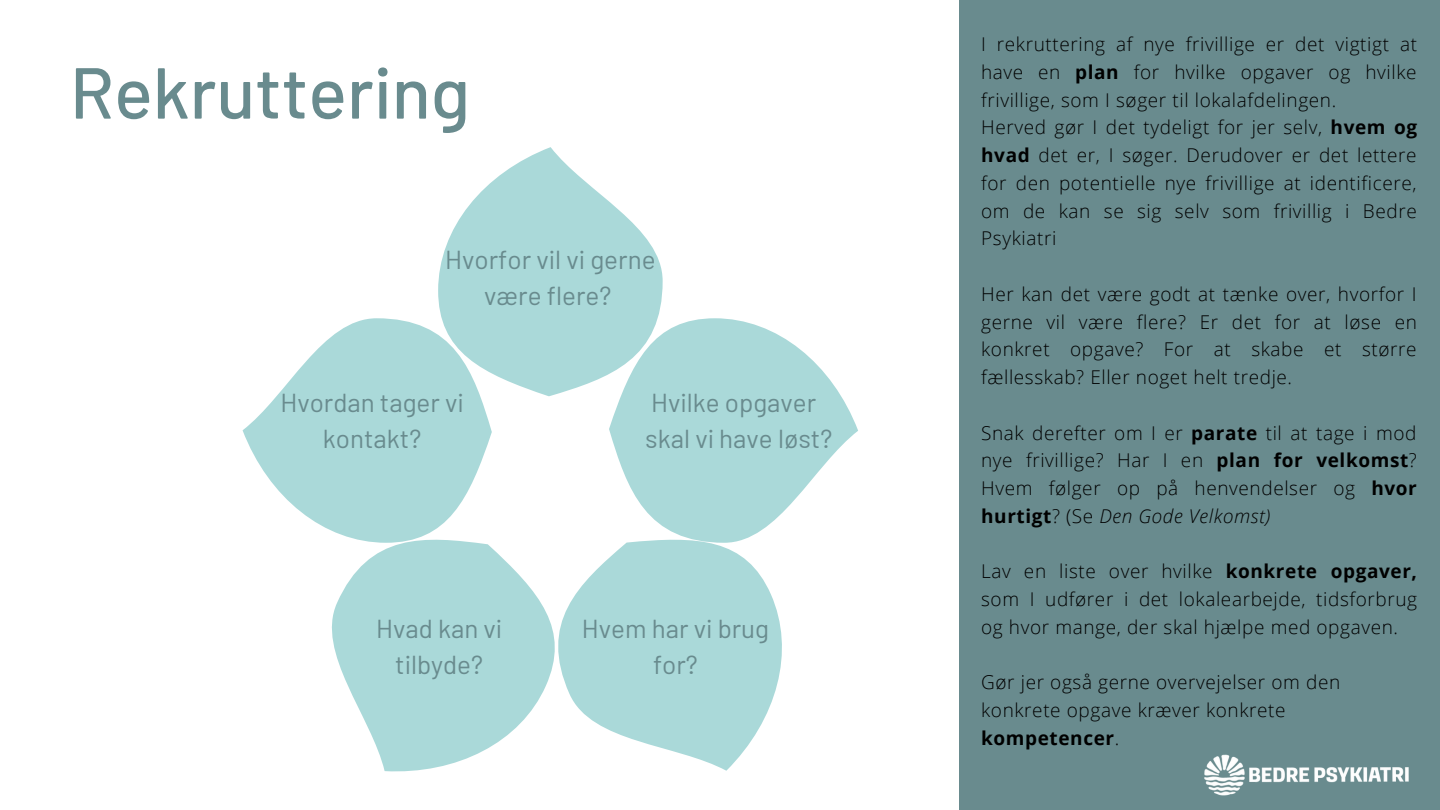
<style>
.page{position:relative;width:1440px;height:810px;background:#fff}
.page>*{position:absolute;margin:0;border:0;box-sizing:border-box;transform-origin:0 0}
.t1{font:500 72px "Barlow";color:#698b8e}
.t2{font:26px/36px "Barlow";color:#698b8e;text-align:center}
.t3{font:300 19px/27.8px "Open Sans";letter-spacing:.035em;color:#000;text-align:justify}
.s1{font-weight:700}
.s2{font-style:italic}
</style>
<div class="page">
<svg style="left:243px;top:318px;width:249px;height:214px;fill:#aad9d9"></svg>
<svg style="left:609px;top:318px;width:249px;height:218px;fill:#aad9d9"></svg>
<svg style="left:438px;top:147px;width:225px;height:249px;fill:#aad9d9"></svg>
<svg style="left:332px;top:532px;width:206px;height:240px;fill:#aad9d9"></svg>
<svg style="left:538px;top:536px;width:244px;height:235px;fill:#aad9d9"></svg>
<div style="left:959px;top:0;width:481px;height:810px;background:#698b8e"></div>
<img style="left:1204px;top:754px;width:205px;height:42px">
<h1 class="t1" style="left:70px;top:47px;width:401px">Rekruttering</h1>
<h2 class="t2" style="left:445px;top:241px;width:212px">Hvorfor vil vi gerne være flere?</h2>
<h2 class="t2" style="left:280px;top:383px;width:185px">Hvordan tager vi kontakt?</h2>
<h2 class="t2" style="left:645px;top:383px;width:189px;text-align:left">Hvilke opgaver skal vi have løst?</h2>
<h2 class="t2" style="left:376px;top:609px;width:128px">Hvad kan vi tilbyde?</h2>
<h2 class="t2" style="left:582px;top:609px;width:189px">Hvem har vi brug for?</h2>
<p class="t3" style="left:981px;top:30px;width:437px;text-align:left">I rekruttering af nye frivillige er det vigtigt at have en <span class="s1">plan</span> for hvilke opgaver og hvilke frivillige, som I søger til lokalafdelingen.<br>Herved gør I det tydeligt for jer selv, <span class="s1">hvem og hvad</span> det er, I søger. Derudover er det lettere for den potentielle nye frivillige at identificere, om de kan se sig selv som frivillig i Bedre Psykiatri</p>
<p class="t3" style="left:981px;top:279px;width:437px">Her kan det være godt at tænke over, hvorfor I gerne vil være flere? Er det for at løse en konkret opgave? For at skabe et større fællesskab? Eller noget helt tredje.</p>
<p class="t3" style="left:981px;top:418px;width:437px">Snak derefter om I er <span class="s1">parate</span> til at tage i mod nye frivillige? Har I en <span class="s1">plan for velkomst</span>?<br>Hvem følger op på henvendelser og <span class="s1">hvor hurtigt</span>? (Se <span class="s2">Den Gode Velkomst)</span></p>
<p class="t3" style="left:981px;top:557px;width:437px">Lav en liste over hvilke <span class="s1">konkrete opgaver, </span>som I udfører i det lokalearbejde, tidsforbrug og hvor mange, der skal hjælpe med opgaven.</p>
<p class="t3" style="left:981px;top:668px;width:361px;text-align:left">Gør jer også gerne overvejelser om den konkrete opgave kræver konkrete <span class="s1">kompetencer</span>.</p>
</div>
